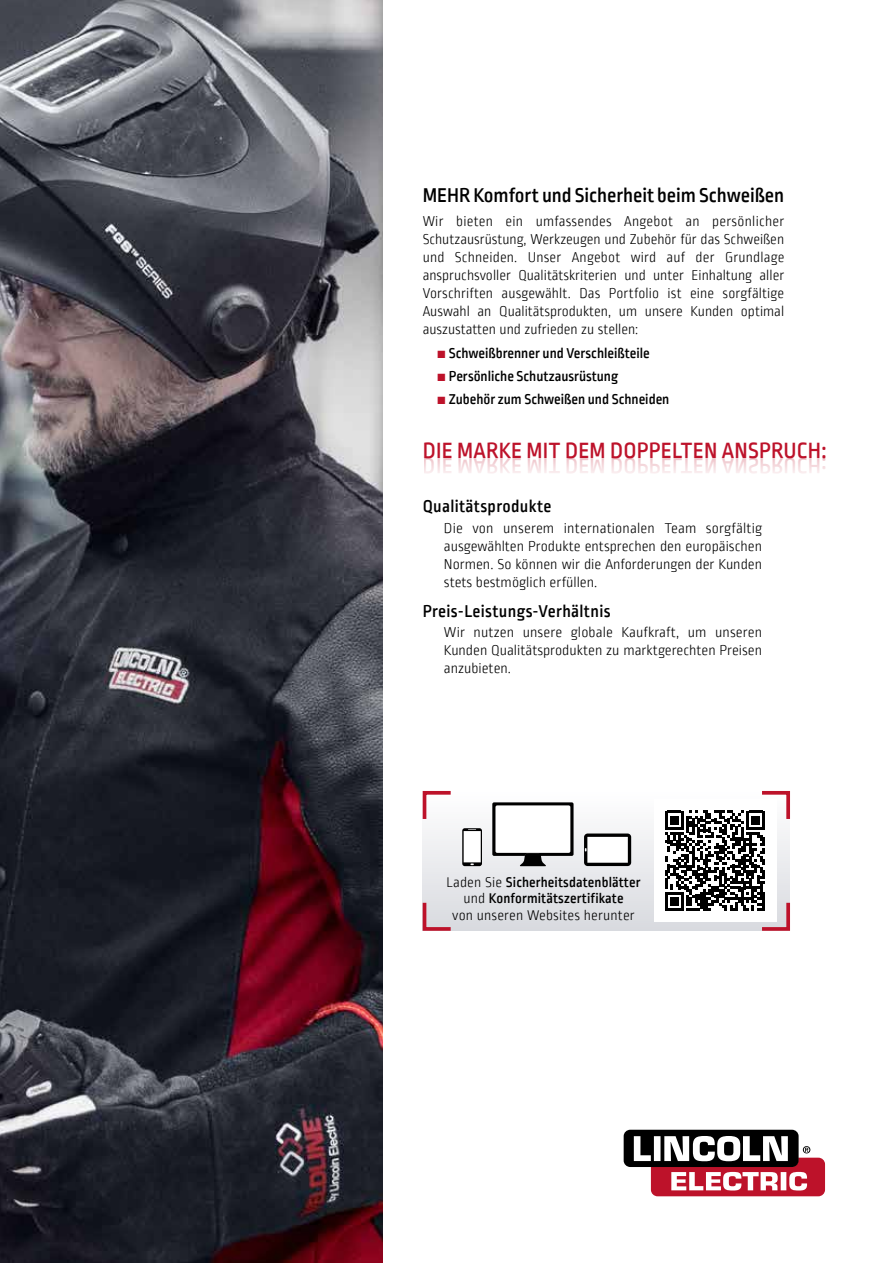
<style>
.page{position:relative;width:893px;height:1263px;background:#fff}
.page>*{position:absolute;margin:0;border:0;box-sizing:border-box;transform-origin:0 0}
.t1{font:500 23.25px "Ropa Sans PTT";letter-spacing:.01em;color:#bd122a}
.t2{font:500 21px "Ropa Sans PTT";color:#000}
.t3{font:500 18px "Ropa Sans PTT";letter-spacing:.02em;color:#000}
.t4{font:300 15px/18px "Ropa Sans PTT";color:#000;text-align:justify}
.t5{font:500 15px "Ropa Sans PTT";color:#000}
.t6{font:500 14.7px/16.2px "Ropa Sans PTT";letter-spacing:.01em;color:#000;text-align:center}
.s1{color:#bd122a}
.s2{font-weight:300}
</style>
<div class="page">
<img style="left:0;top:0;width:383px;height:1263px">
<div style="left:423px;top:791px;width:367px;height:140px;background:linear-gradient(to bottom,#fff,#d8dadf)"></div>
<svg style="left:422px;top:899px;width:32px;height:32px"></svg>
<svg style="left:422px;top:791px;width:32px;height:32px"></svg>
<svg style="left:584px;top:833px;width:47px;height:33px"></svg>
<svg style="left:462px;top:828px;width:20px;height:38px"></svg>
<svg style="left:492px;top:802px;width:82px;height:64px"></svg>
<div style="left:654px;top:800px;width:122px;height:122px;background:#fff"></div>
<svg style="left:665px;top:791px;width:125px;height:140px"></svg>
<hr style="left:762px;top:892px;width:3px;height:19px;background:#000">
<svg style="left:623px;top:1129px;width:203px;height:68px"></svg>
<h2 class="t2" style="left:423px;top:183px;width:363px">MEHR Komfort und Sicherheit beim Schweißen</h2>
<p class="t4" style="left:423px;top:213px;width:363px">Wir bieten ein umfassendes Angebot an persönlicher Schutzausrüstung, Werkzeugen und Zubehör für das Schweißen und Schneiden. Unser Angebot wird auf der Grundlage anspruchsvoller Qualitätskriterien und unter Einhaltung aller Vorschriften ausgewählt. Das Portfolio ist eine sorgfältige Auswahl an Qualitätsprodukten, um unsere Kunden optimal auszustatten und zufrieden zu stellen:</p>
<p class="t5" style="left:438px;top:344px;width:214px"><span class="s1">■</span> Schweißbrenner und Verschleißteile</p>
<p class="t5" style="left:438px;top:368px;width:182px"><span class="s1">■</span> Persönliche Schutzausrüstung</p>
<p class="t5" style="left:438px;top:391px;width:233px"><span class="s1">■</span> Zubehör zum Schweißen und Schneiden</p>
<h1 class="t1" style="left:423px;top:438px;width:405px">DIE MARKE MIT DEM DOPPELTEN ANSPRUCH:</h1>
<p class="t3" style="left:423px;top:497px;width:130px">Qualitätsprodukte</p>
<p class="t4" style="left:444px;top:520px;width:320px">Die von unserem internationalen Team sorgfältig ausgewählten Produkte entsprechen den europäischen Normen. So können wir die Anforderungen der Kunden stets bestmöglich erfüllen.</p>
<p class="t3" style="left:423px;top:601px;width:189px">Preis-Leistungs-Verhältnis</p>
<p class="t4" style="left:444px;top:624px;width:320px">Wir nutzen unsere globale Kaufkraft, um unseren Kunden Qualitätsprodukten zu marktgerechten Preisen anzubieten.</p>
<p class="t6" style="left:446px;top:875px;width:196px"><span class="s2">Laden Sie</span> Sicherheitsdatenblätter <span class="s2">und</span> Konformitätszertifikate<br><span class="s2">von unseren Websites herunter</span></p>
</div>
